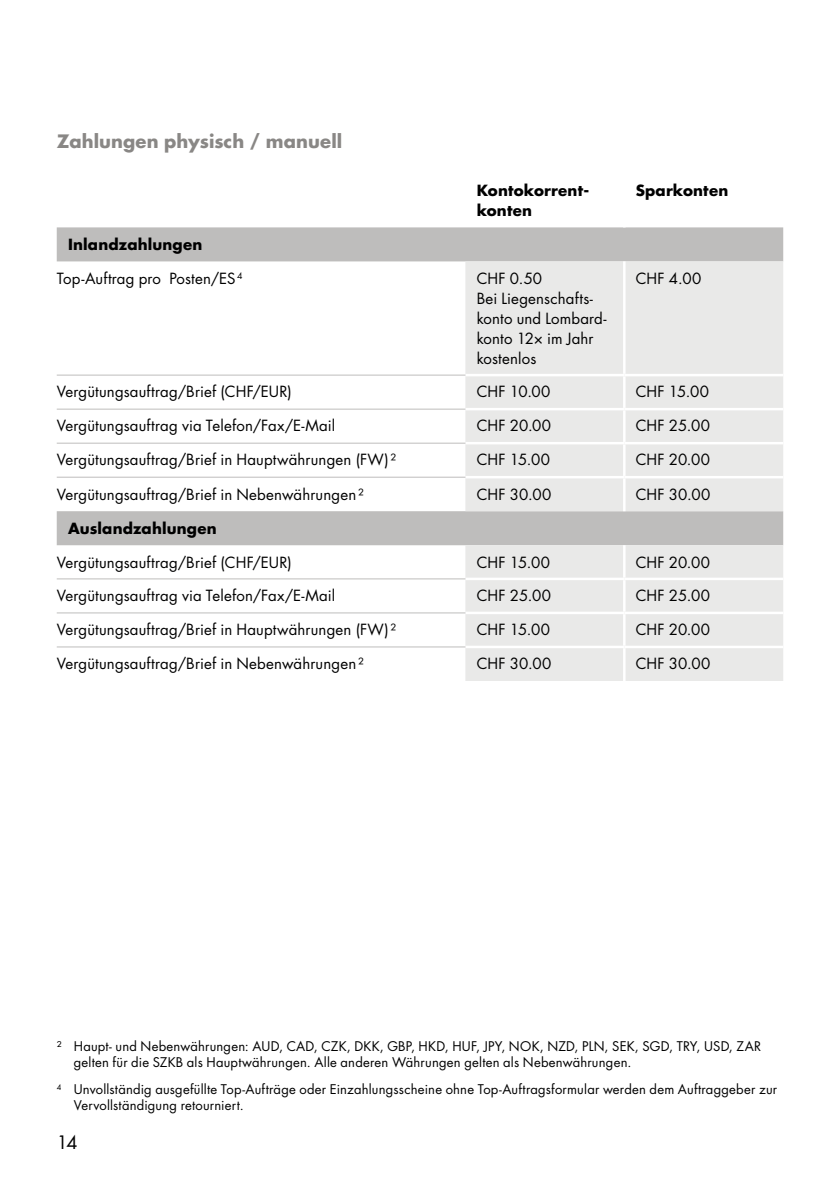
<style>
.page{position:relative;width:840px;height:1191px;background:#fff}
.page>*{position:absolute;margin:0;border:0;box-sizing:border-box;transform-origin:0 0}
.t1{font:700 18px "Futura Std";letter-spacing:.005em;color:#898785}
.t2{font:18px "Futura Std";color:#000}
.t3{font:15px/20px "Futura Std";letter-spacing:.01em;color:#000}
.t4{font:700 15px/20px "Futura Std";letter-spacing:.01em;color:#000}
.t5{font:13px/16px "Futura Std";letter-spacing:.015em;color:#000}
</style>
<div class="page">
<svg style="left:57px;top:227px;width:725px;height:318px"></svg>
<svg style="left:465px;top:261px;width:317px;height:420px;background:#e5e5e4"></svg>
<hr style="left:622px;top:261px;width:3px;height:113px;background:#fff">
<hr style="left:622px;top:376px;width:3px;height:32px;background:#fff">
<hr style="left:622px;top:410px;width:3px;height:32px;background:#fff">
<hr style="left:622px;top:444px;width:3px;height:32px;background:#fff">
<hr style="left:622px;top:478px;width:3px;height:33px;background:#fff">
<hr style="left:622px;top:545px;width:3px;height:32px;background:#fff">
<hr style="left:622px;top:580px;width:3px;height:31px;background:#fff">
<hr style="left:622px;top:614px;width:3px;height:31px;background:#fff">
<hr style="left:622px;top:648px;width:3px;height:33px;background:#fff">
<hr style="left:465px;top:374px;width:159px;height:2px;background:#fff">
<hr style="left:624px;top:374px;width:158px;height:2px;background:#fff">
<hr style="left:465px;top:408px;width:159px;height:2px;background:#fff">
<hr style="left:624px;top:408px;width:158px;height:2px;background:#fff">
<hr style="left:465px;top:577px;width:159px;height:3px;background:#fff">
<hr style="left:624px;top:577px;width:158px;height:3px;background:#fff">
<hr style="left:465px;top:611px;width:159px;height:3px;background:#fff">
<hr style="left:624px;top:611px;width:158px;height:3px;background:#fff">
<hr style="left:465px;top:645px;width:159px;height:3px;background:#fff">
<hr style="left:624px;top:645px;width:158px;height:3px;background:#fff">
<hr style="left:465px;top:442px;width:159px;height:2px;background:#fff">
<hr style="left:624px;top:442px;width:158px;height:2px;background:#fff">
<hr style="left:465px;top:476px;width:159px;height:2px;background:#fff">
<hr style="left:624px;top:476px;width:158px;height:2px;background:#fff">
<hr style="left:57px;top:374px;width:408px;height:1px;background:#bebdbc">
<hr style="left:57px;top:408px;width:408px;height:1px;background:#bebdbc">
<hr style="left:57px;top:443px;width:408px;height:1px;background:#bebdbc">
<hr style="left:57px;top:477px;width:408px;height:1px;background:#bebdbc">
<hr style="left:57px;top:578px;width:408px;height:1px;background:#bebdbc">
<hr style="left:57px;top:612px;width:408px;height:1px;background:#bebdbc">
<hr style="left:57px;top:646px;width:408px;height:1px;background:#bebdbc">
<p class="t1" style="left:57px;top:129px;width:287px">Zahlungen physisch / manuell</p>
<p class="t4" style="left:476px;top:180px;width:114px">Kontokorrent&shy;konten</p>
<p class="t4" style="left:635px;top:180px;width:94px">Sparkonten</p>
<p class="t4" style="left:68px;top:234px;width:136px">Inlandzahlungen</p>
<p class="t3" style="left:57px;top:268px;width:187px">Top-Auftrag pro Posten/ES <sup>4</sup></p>
<p class="t3" style="left:476px;top:268px;width:131px">CHF 0.50<br>Bei Liegenschafts&shy;konto und Lombard&shy;konto 12× im Jahr kostenlos</p>
<p class="t3" style="left:635px;top:268px;width:67px">CHF 4.00</p>
<p class="t3" style="left:57px;top:382px;width:236px">Vergütungsauftrag/Brief (CHF/EUR)</p>
<p class="t3" style="left:476px;top:382px;width:75px">CHF 10.00</p>
<p class="t3" style="left:635px;top:382px;width:75px">CHF 15.00</p>
<p class="t3" style="left:57px;top:416px;width:280px">Vergütungsauftrag via Telefon/Fax/E-Mail</p>
<p class="t3" style="left:476px;top:416px;width:76px">CHF 20.00</p>
<p class="t3" style="left:635px;top:416px;width:76px">CHF 25.00</p>
<p class="t3" style="left:57px;top:450px;width:340px">Vergütungsauftrag/Brief in Hauptwährungen (FW)²</p>
<p class="t3" style="left:476px;top:450px;width:75px">CHF 15.00</p>
<p class="t3" style="left:635px;top:450px;width:76px">CHF 20.00</p>
<p class="t3" style="left:57px;top:484px;width:308px">Vergütungsauftrag/Brief in Nebenwährungen²</p>
<p class="t3" style="left:476px;top:484px;width:76px">CHF 30.00</p>
<p class="t3" style="left:635px;top:484px;width:76px">CHF 30.00</p>
<p class="t4" style="left:68px;top:518px;width:150px">Auslandzahlungen</p>
<p class="t3" style="left:57px;top:552px;width:236px">Vergütungsauftrag/Brief (CHF/EUR)</p>
<p class="t3" style="left:476px;top:552px;width:75px">CHF 15.00</p>
<p class="t3" style="left:635px;top:552px;width:76px">CHF 20.00</p>
<p class="t3" style="left:57px;top:586px;width:280px">Vergütungsauftrag via Telefon/Fax/E-Mail</p>
<p class="t3" style="left:476px;top:586px;width:76px">CHF 25.00</p>
<p class="t3" style="left:635px;top:586px;width:76px">CHF 25.00</p>
<p class="t3" style="left:57px;top:620px;width:340px">Vergütungsauftrag/Brief in Hauptwährungen (FW)²</p>
<p class="t3" style="left:476px;top:620px;width:75px">CHF 15.00</p>
<p class="t3" style="left:635px;top:620px;width:76px">CHF 20.00</p>
<p class="t3" style="left:57px;top:654px;width:308px">Vergütungsauftrag/Brief in Nebenwährungen²</p>
<p class="t3" style="left:476px;top:654px;width:76px">CHF 30.00</p>
<p class="t3" style="left:635px;top:654px;width:76px">CHF 30.00</p>
<p class="t5" style="left:74px;top:1038px;width:688px;text-indent:-17px">² Haupt- und Nebenwährungen: AUD, CAD, CZK, DKK, GBP, HKD, HUF, JPY, NOK, NZD, PLN, SEK, SGD, TRY, USD, ZAR gelten für die SZKB als Hauptwährungen. Alle anderen Währungen gelten als Nebenwährungen.</p>
<p class="t5" style="left:74px;top:1081px;width:704px;text-indent:-17px"><sup>4</sup> Unvollständig ausgefüllte Top-Aufträge oder Einzahlungsscheine ohne Top-Auftragsformular werden dem Auftraggeber zur<br>Vervollständigung retourniert.</p>
<p class="t2" style="left:57px;top:1131px;width:22px">14</p>
</div>
